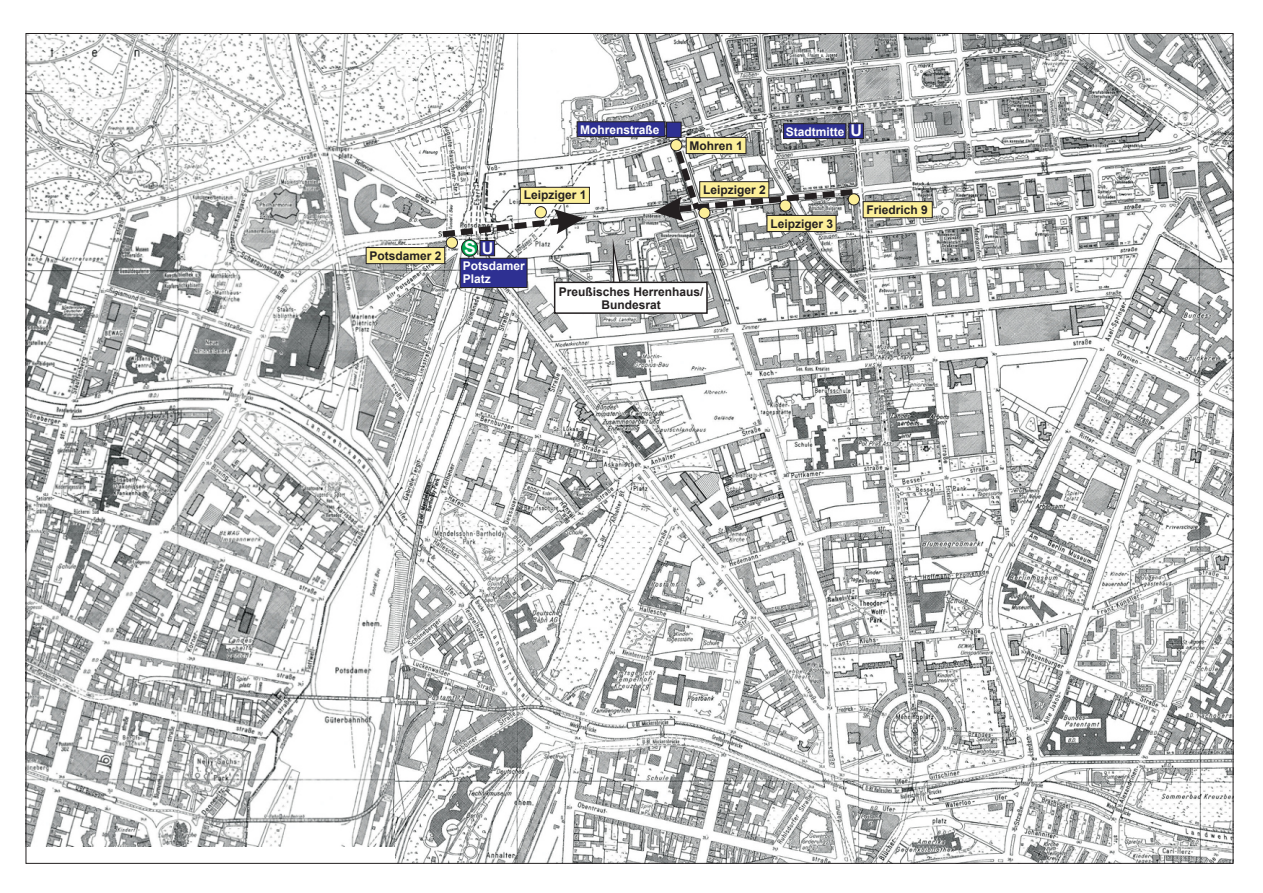
<style>
.page{position:relative;width:1263px;height:893px;background:#fff}
.page>*{position:absolute;margin:0;border:0;box-sizing:border-box;transform-origin:0 0}
.t1{font:700 17.7px "Arial";color:#fff}
.t2{font:700 12px/13.4px "Arial";color:#231f20;text-align:center}
.t3{font:700 12px/13.4px "Arial";color:#fff}
.s1{font-size:16.05px}
</style>
<div class="page">
<img style="left:28px;top:35px;width:379px;height:812px">
<img style="left:407px;top:35px;width:824px;height:94px">
<img style="left:395px;top:129px;width:836px;height:732px">
<svg style="left:436px;top:209px;width:148px;height:32px"></svg>
<svg style="left:654px;top:144px;width:205px;height:77px"></svg>
<div style="left:460px;top:258px;width:67px;height:30px;background:#2e3092;border:1px solid #231f20"></div>
<div style="left:480px;top:240px;width:15px;height:16px;background:#2e3092;border:1px solid #231f20"></div>
<div style="left:461px;top:239px;width:17px;height:17px;background:#00a650;border:1px solid #231f20;border-radius:50%"></div>
<svg style="left:612px;top:244px;width:10px;height:37px"></svg>
<div style="left:554px;top:281px;width:154px;height:33px;background:#fff;border:2px solid #231f20"></div>
<div style="left:848px;top:193px;width:12px;height:12px;background:#fcef99;border:1px solid #231f20;border-radius:50%"></div>
<div style="left:863px;top:201px;width:70px;height:17px;background:#fcef99;border:1px solid #231f20"></div>
<div style="left:779px;top:200px;width:12px;height:11px;background:#fcef99;border:1px solid #231f20;border-radius:50%"></div>
<div style="left:698px;top:207px;width:12px;height:12px;background:#fcef99;border:1px solid #231f20;border-radius:50%"></div>
<div style="left:767px;top:215px;width:70px;height:17px;background:#fcef99;border:1px solid #231f20"></div>
<div style="left:699px;top:181px;width:70px;height:17px;background:#fcef99;border:1px solid #231f20"></div>
<div style="left:446px;top:237px;width:12px;height:11px;background:#fcef99;border:1px solid #231f20;border-radius:50%"></div>
<div style="left:520px;top:187px;width:70px;height:17px;background:#fcef99;border:1px solid #231f20"></div>
<div style="left:535px;top:206px;width:12px;height:12px;background:#fcef99;border:1px solid #231f20;border-radius:50%"></div>
<div style="left:366px;top:247px;width:79px;height:17px;background:#fcef99;border:1px solid #231f20"></div>
<div style="left:686px;top:137px;width:60px;height:17px;background:#fcef99;border:1px solid #231f20"></div>
<div style="left:670px;top:139px;width:12px;height:12px;background:#fcef99;border:1px solid #231f20;border-radius:50%"></div>
<div style="left:666px;top:122px;width:16px;height:16px;background:#2e3092;border:1px solid #231f20"></div>
<div style="left:577px;top:121px;width:88px;height:16px;background:#2e3092;border:1px solid #231f20"></div>
<div style="left:783px;top:123px;width:63px;height:16px;background:#2e3092;border:1px solid #231f20"></div>
<div style="left:848px;top:123px;width:16px;height:16px;background:#2e3092;border:1px solid #231f20"></div>
<p class="t2" style="left:370px;top:250px;width:74px">Potsdamer 2</p>
<p class="t3" style="left:580px;top:124px;width:81px">Mohrenstraße</p>
<p class="t3" style="left:786px;top:126px;width:78px">Stadtmitte <span class="s1">U</span></p>
<h1 class="t1" style="left:464px;top:241px;width:31px">S <span class="s1">U</span></h1>
<p class="t2" style="left:524px;top:190px;width:64px">Leipziger 1</p>
<p class="t3" style="left:463px;top:260px;width:64px">Potsdamer<br>Platz</p>
<p class="t2" style="left:690px;top:140px;width:55px">Mohren 1</p>
<p class="t2" style="left:703px;top:184px;width:64px">Leipziger 2</p>
<p class="t2" style="left:770px;top:218px;width:64px">Leipziger 3</p>
<p class="t2" style="left:559px;top:286px;width:146px">Preußisches Herrenhaus/<br>Bundesrat</p>
<p class="t2" style="left:867px;top:204px;width:63px">Friedrich 9</p>
</div>
